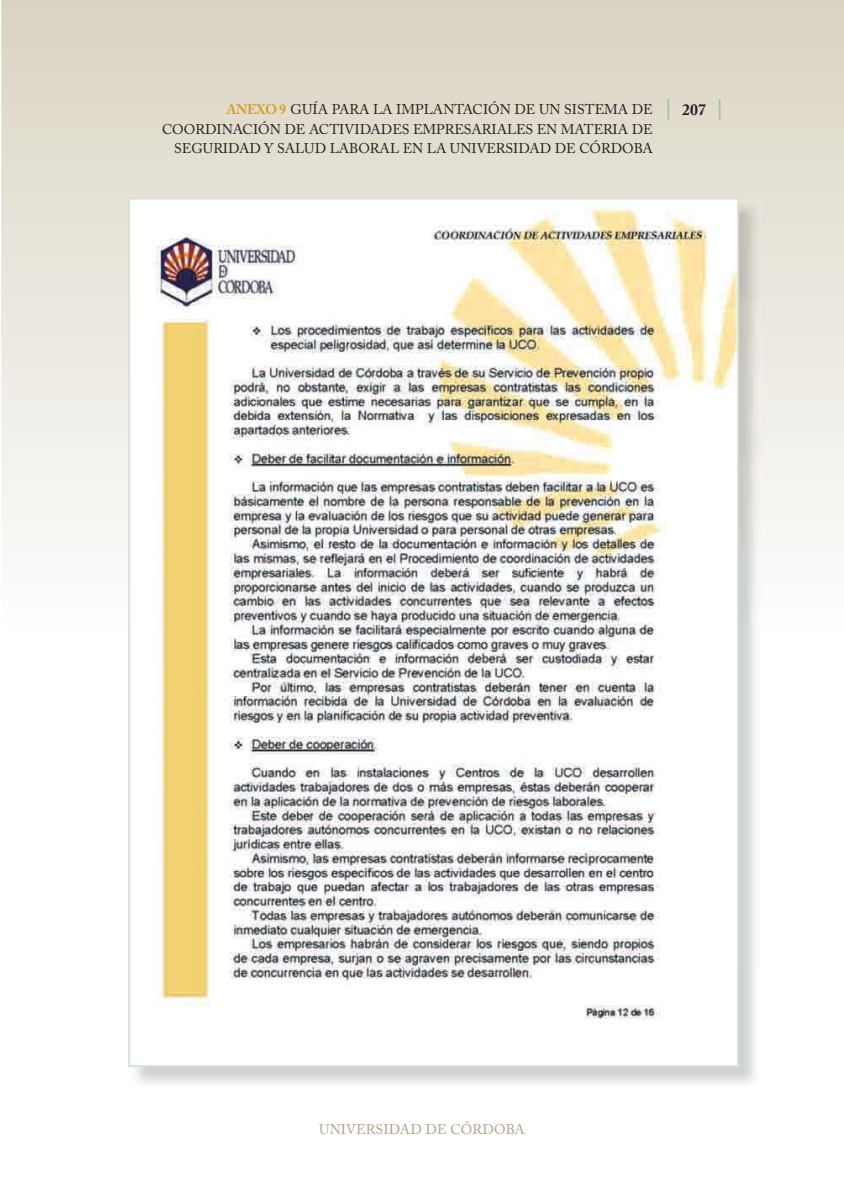
<style>
.page{position:relative;width:844px;height:1191px;background:#fff}
.page>*{position:absolute;margin:0;border:0;box-sizing:border-box;transform-origin:0 0}
.t1{font:700 15.75px "Adobe Caslon Pro";color:#231f20}
.t2{font:14px/19.2px "Adobe Caslon Pro";color:#231f20;text-align:right}
.t3{font:14px "Adobe Caslon Pro";letter-spacing:.01em;color:#b1a386}
.s1{font-weight:700;color:#d69e28}
.s2{font-size:21px;color:#9ec1a8}
</style>
<div class="page">
<svg style="left:1px;top:0;width:842px;height:548px;background:#e3dfd3"></svg>
<img style="left:135px;top:200px;width:626px;height:883px">
<img style="left:131px;top:201px;width:604px;height:863px">
<p class="t2" style="left:162px;top:100px;width:492px"><span class="s1">ANEXO 9</span> GUÍA PARA LA IMPLANTACIÓN DE UN SISTEMA DE<br>COORDINACIÓN DE ACTIVIDADES EMPRESARIALES EN MATERIA DE<br>SEGURIDAD Y SALUD LABORAL EN LA UNIVERSIDAD DE CÓRDOBA</p>
<p class="t1" style="left:664px;top:100px;width:60px"><span class="s2">|</span> 207 <span class="s2">|</span></p>
<p class="t3" style="left:319px;top:1121px;width:207px">UNIVERSIDAD DE CÓRDOBA</p>
</div>
